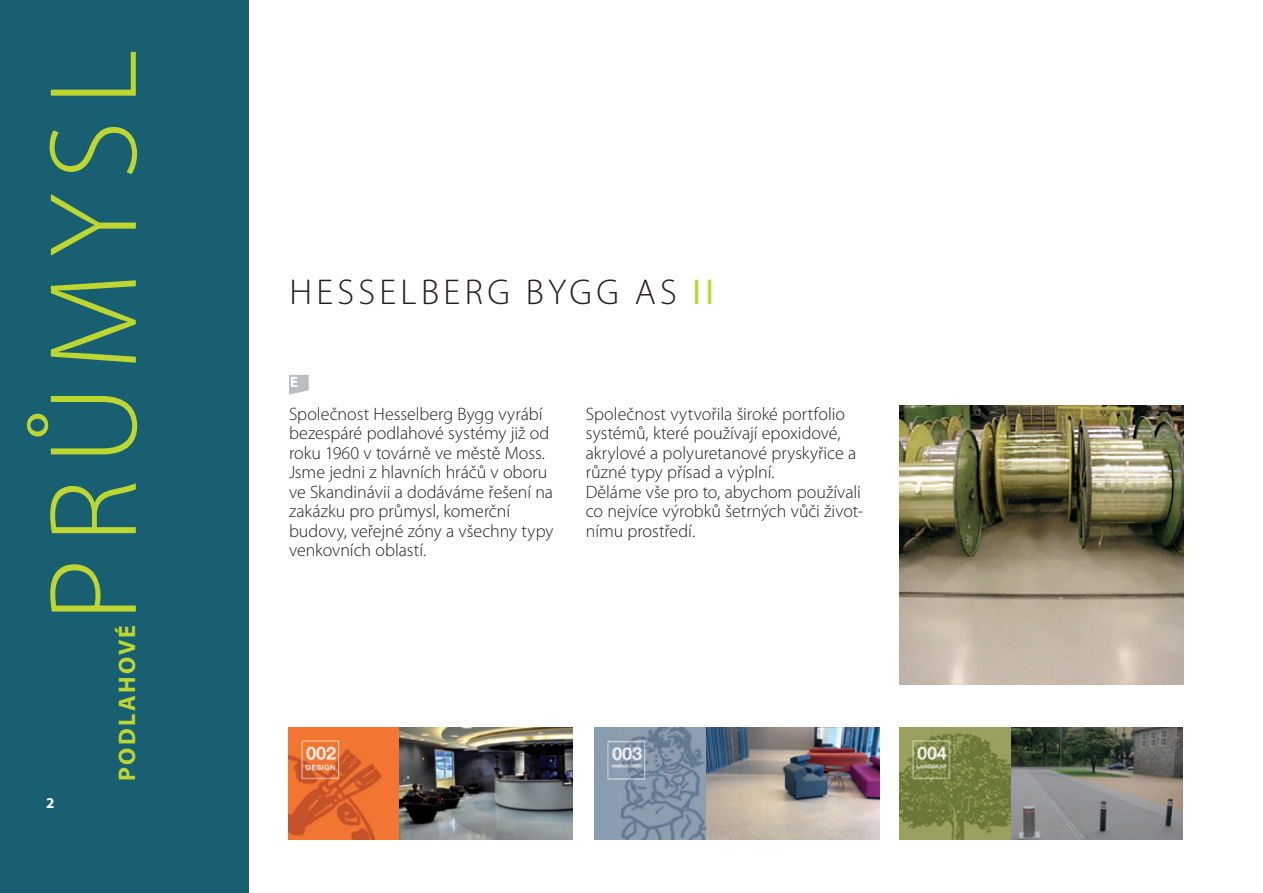
<style>
.page{position:relative;width:1263px;height:893px;background:#fff}
.page>*{position:absolute;margin:0;border:0;box-sizing:border-box;transform-origin:0 0}
.t1{font:300 126px "Myriad Pro";letter-spacing:.12em;color:#bed630}
.t2{font:300 36px "Myriad Pro";letter-spacing:.12em;color:#231f20}
.t3{font:700 24px "Myriad Pro";letter-spacing:.1em;color:#bed630}
.t4{font:300 18px/19.5px "Myriad Pro";color:#231f20}
.t5{font:700 15px "Myriad Pro";color:#fff}
.s1{font-weight:400;color:#bed630}
</style>
<div class="page">
<div style="left:0;top:0;width:249px;height:893px;background:#186071"></div>
<svg style="left:289px;top:375px;width:20px;height:20px"></svg>
<img style="left:595px;top:728px;width:284px;height:111px">
<img style="left:899px;top:728px;width:283px;height:111px">
<img style="left:289px;top:728px;width:283px;height:111px">
<img style="left:899px;top:405px;width:284px;height:279px">
<h1 class="t1" style="left:25px;top:622px;width:574px;rotate:-90deg">PRŮMYSL</h1>
<h3 class="t3" style="left:114px;top:781px;width:158px;rotate:-90deg">PODLAHOVÉ</h3>
<p class="t5" style="left:46px;top:794px;width:10px">2</p>
<h2 class="t2" style="left:289px;top:272px;width:426px">HESSELBERG BYGG AS <span class="s1">II</span></h2>
<p class="t5" style="left:290px;top:373px;width:10px">E</p>
<p class="t4" style="left:289px;top:404px;width:266px">Společnost Hesselberg Bygg vyrábí bezespáré podlahové systémy již od roku 1960 v továrně ve městě Moss.<br>Jsme jedni z hlavních hráčů v oboru ve Skandinávii a dodáváme řešení na zakázku pro průmysl, komerční budovy, veřejné zóny a všechny typy venkovních oblastí.</p>
<p class="t4" style="left:586px;top:404px;width:279px">Společnost vytvořila široké portfolio systémů, které používají epoxidové, akrylové a polyuretanové pryskyřice a různé typy přísad a výplní.<br>Děláme vše pro to, abychom používali co nejvíce výrobků šetrných vůči život&shy;nímu prostředí.</p>
</div>
